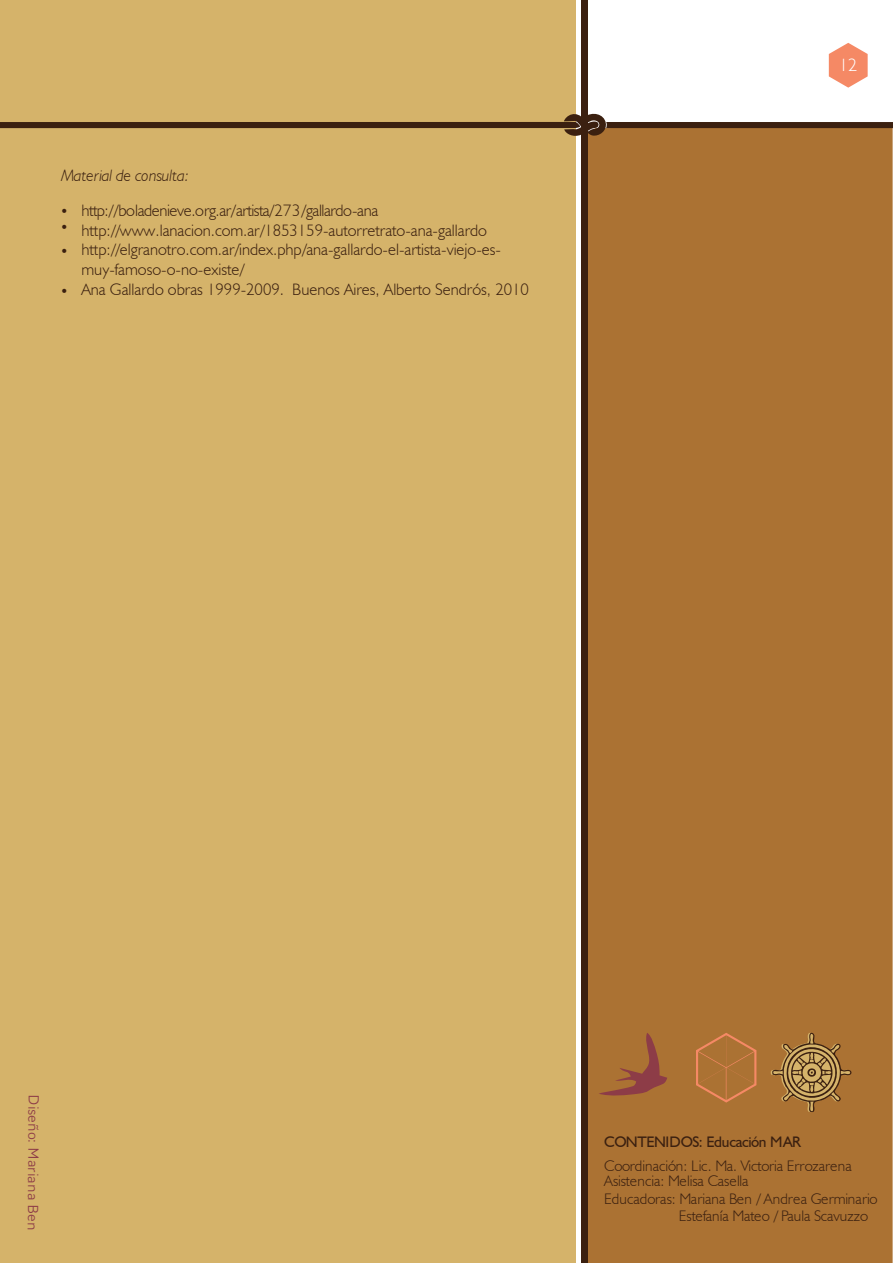
<style>
.page{position:relative;width:893px;height:1263px;background:#fff}
.page>*{position:absolute;margin:0;border:0;box-sizing:border-box;transform-origin:0 0}
.t1{font:300 17.85px "Humanist 521 BT";color:#fff}
.t2{font:300 16.5px/19.8px "Humanist 521 BT";color:#3b2010}
.t3{font:italic 300 16.5px "Humanist 521 BT";letter-spacing:-.005em;color:#3b2010}
.t4{font:300 15.3px/14.9px "Humanist 521 BT";color:#3b2010}
.t5{font:15.3px "Humanist 521 BT";letter-spacing:-.025em;color:#3b2010}
.t6{font:300 15px "AW Conqueror Sans";letter-spacing:-.01em;color:#8d3c47}
.t7{font:13.95px "Wingdings";color:#3b2010}
</style>
<div class="page">
<div style="left:588px;top:138px;width:305px;height:1125px;background:#ab7233"></div>
<div style="left:581px;top:0;width:7px;height:1263px;background:#3b2010"></div>
<div style="left:0;top:0;width:575px;height:1263px;background:#d5b36a"></div>
<svg style="left:0;top:109px;width:893px;height:29px"></svg>
<svg style="left:829px;top:43px;width:39px;height:45px"></svg>
<svg style="left:599px;top:1033px;width:68px;height:64px;background:#a36438"></svg>
<svg style="left:770px;top:1030px;width:83px;height:83px;background:#a3763c"></svg>
<svg style="left:696px;top:1033px;width:60px;height:69px;background:#b37438"></svg>
<p class="t3" style="left:61px;top:166px;width:130px">Material de consulta:</p>
<p class="t2" style="left:81px;top:200px;width:449px;text-indent:-20px">• http://boladenieve.org.ar/artista/273/gallardo-ana http://www.lanacion.com.ar/1853159-autorretrato-ana-gallardo http://elgranotro.com.ar/index.php/ana-gallardo-el-artista-viejo-es&shy;muy-famoso-o-no-existe/<br>Ana Gallardo obras 1999-2009. Buenos Aires, Alberto Sendrós, 2010</p>
<p class="t7" style="left:61px;top:220px;width:8px">•</p>
<p class="t7" style="left:61px;top:244px;width:8px">•</p>
<p class="t7" style="left:61px;top:283px;width:8px">•</p>
<p class="t1" style="left:839px;top:54px;width:19px">12</p>
<p class="t6" style="left:46px;top:1094px;width:138px;rotate:90deg">Diseño: Mar ai na Ben</p>
<p class="t5" style="left:604px;top:1132px;width:198px">CONTENIDOS: Educación MAR</p>
<p class="t4" style="left:604px;top:1158px;width:249px">Coordinación: Lic. Ma. Victoria Errozarena<br>Asistencia: Melisa Casella</p>
<p class="t4" style="left:679px;top:1189px;width:200px;line-height:17.9px;text-indent:-75px">Educadoras: Mariana Ben / Andrea Germinario<br>Estefanía Mateo / Paula Scavuzzo</p>
</div>
